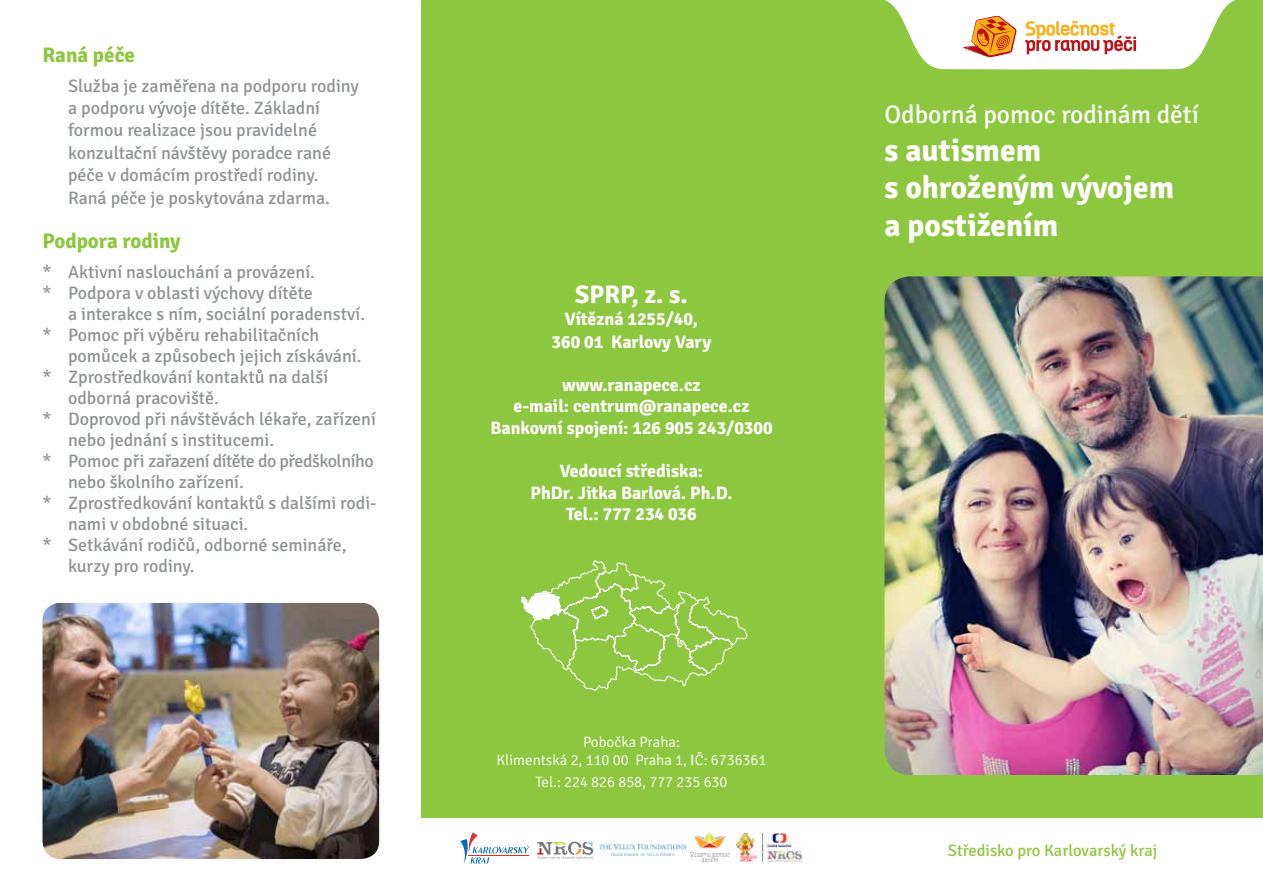
<style>
.page{position:relative;width:1263px;height:893px;background:#fff}
.page>*{position:absolute;margin:0;border:0;box-sizing:border-box;transform-origin:0 0}
.t1{font:700 31.5px/37.5px "Signika";color:#fff}
.t2{font:25.5px "Signika";color:#fff}
.t3{font:700 25.5px "Signika";color:#fff}
.t4{font:700 21px "Signika";color:#8dc63f}
.t5{font:18px/22.4px "Signika";color:#8f9194}
.t6{font:700 18px/21.6px "Signika";color:#fff;text-align:center}
.t7{font:18px "Signika";letter-spacing:-.025em;color:#8f9194}
.t8{font:16.5px "Signika";color:#8dc63f}
.t9{font:300 15px/18px "Signika";color:#fff;text-align:center}
.s1{font-weight:400}
</style>
<div class="page">
<div style="left:421px;top:0;width:842px;height:893px;background:#8dc63f"></div>
<img style="left:884px;top:276px;width:379px;height:499px">
<svg style="left:521px;top:560px;width:227px;height:131px"></svg>
<div style="left:402px;top:818px;width:861px;height:75px;background:#fff"></div>
<img style="left:43px;top:603px;width:336px;height:256px">
<svg style="left:885px;top:0;width:350px;height:69px;background:#eae5c8"></svg>
<svg style="left:460px;top:832px;width:69px;height:32px"></svg>
<img style="left:736px;top:833px;width:65px;height:29px">
<img style="left:691px;top:832px;width:39px;height:30px">
<img style="left:600px;top:844px;width:86px;height:11px">
<svg style="left:537px;top:842px;width:56px;height:17px"></svg>
<p class="t4" style="left:43px;top:43px;width:94px">Raná péče</p>
<p class="t5" style="left:68px;top:75px;width:292px">Služba je zaměřena na podporu rodiny a podporu vývoje dítěte. Základní formou realizace jsou pravidelné konzultační návštěvy poradce rané péče v domácím prostředí rodiny.<br>Raná péče je poskytována zdarma.</p>
<p class="t4" style="left:43px;top:228px;width:140px">Podpora rodiny</p>
<p class="t5" style="left:43px;top:261px;width:274px">* Aktivní naslouchání a provázení.</p>
<p class="t5" style="left:43px;top:282px;width:272px">* Podpora v oblasti výchovy dítěte</p>
<p class="t5" style="left:68px;top:303px;width:298px">a interakce s ním, sociální poradenství.</p>
<p class="t5" style="left:43px;top:324px;width:278px">* Pomoc při výběru rehabilitačních</p>
<p class="t5" style="left:68px;top:345px;width:295px">pomůcek a způsobech jejich získávání.</p>
<p class="t5" style="left:43px;top:366px;width:287px">* Zprostředkování kontaktů na další</p>
<p class="t5" style="left:68px;top:387px;width:152px">odborná pracoviště.</p>
<p class="t5" style="left:43px;top:408px;width:335px">* Doprovod při návštěvách lékaře, zařízení</p>
<p class="t5" style="left:68px;top:429px;width:208px">nebo jednání s institucemi.</p>
<p class="t7" style="left:43px;top:450px;width:333px">* Pomoc při zařazení dítěte do předškolního</p>
<p class="t5" style="left:68px;top:471px;width:177px">nebo školního zařízení.</p>
<p class="t5" style="left:43px;top:492px;width:336px">* Zprostředkování kontaktů s dalšími rodi-</p>
<p class="t5" style="left:68px;top:513px;width:182px">nami v obdobné situaci.</p>
<p class="t5" style="left:43px;top:534px;width:306px">* Setkávání rodičů, odborné semináře,</p>
<p class="t5" style="left:68px;top:555px;width:128px">kurzy pro rodiny.</p>
<h2 class="t3" style="left:575px;top:279px;width:114px">SPRP, z. s.</h2>
<p class="t6" style="left:552px;top:308px;width:161px;line-height:22.5px">Vítězná 1255/40,<br>360 01 Karlovy Vary</p>
<p class="t6" style="left:490px;top:374px;width:284px">www.ranapece.cz<br>e-mail: centrum@ranapece.cz<br>Bankovní spojení: 126 905 243/0300</p>
<p class="t6" style="left:530px;top:460px;width:203px">Vedoucí střediska:<br>PhDr. Jitka Barlová. Ph.D.<br>Tel.: 777 234 036</p>
<p class="t9" style="left:496px;top:733px;width:271px">Pobočka Praha:<br>Klimentská 2, 110 00 Praha 1, <span class="s1">I</span>Č: 6736361</p>
<p class="t9" style="left:535px;top:773px;width:194px">Tel.: 224 826 858, 777 235 630</p>
<h2 class="t2" style="left:884px;top:100px;width:316px">Odborná pomoc rodinám dětí</h2>
<h1 class="t1" style="left:884px;top:132px;width:291px">s autismem<br>s ohroženým vývojem a postižením</h1>
<p class="t8" style="left:948px;top:841px;width:211px">Středisko pro Karlovarský kraj</p>
</div>
